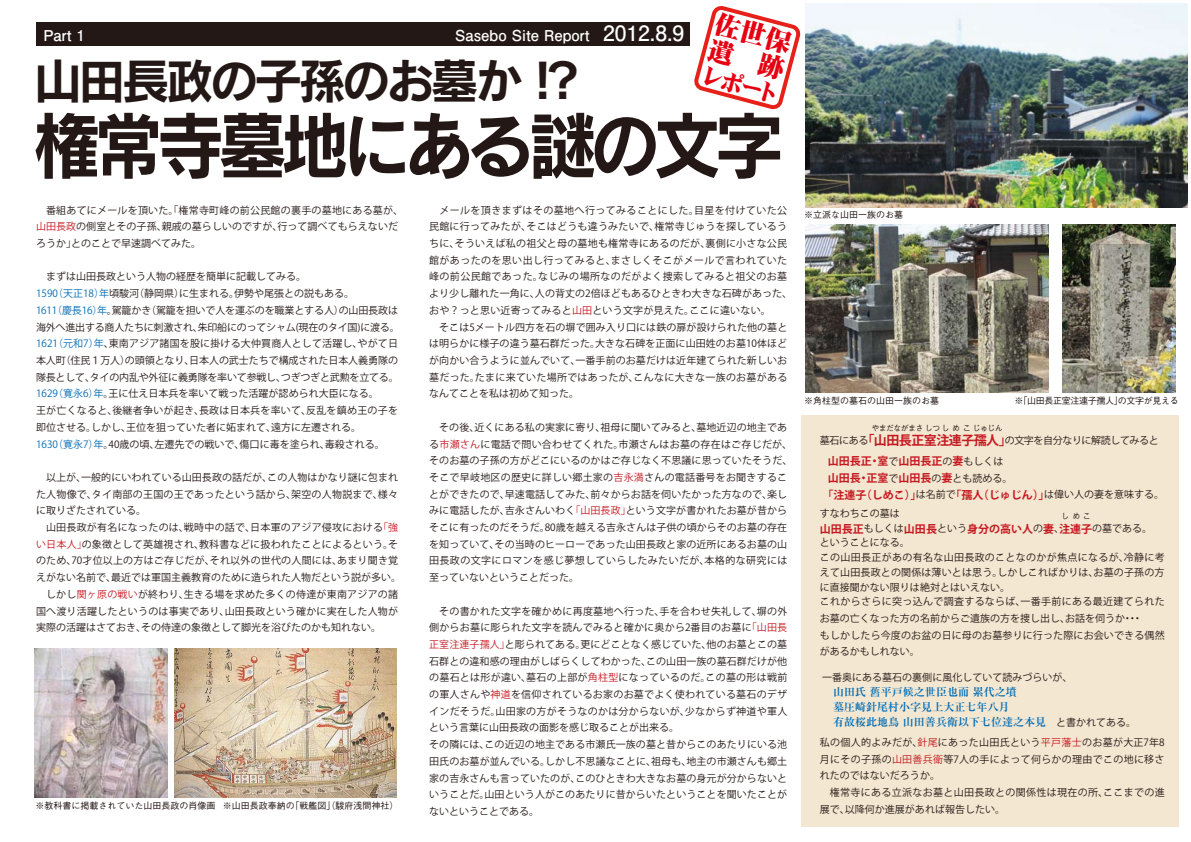
<style>
.page{position:relative;width:1191px;height:842px;background:#fff}
.page>*{position:absolute;margin:0;border:0;box-sizing:border-box;transform-origin:0 0}
.t1{font:73.3px "Rodin Pro B";letter-spacing:-.1em;color:#231815;scale:.94 1}
.t2{font:47.9px "Rodin Pro B";letter-spacing:-.08em;color:#231815}
.t3{font:26.1px/27px "DF Mincho Std W12";color:#e60012}
.t4{font:22.8px "DF Mincho Std W12";color:#e60012}
.t5{font:700 15px "Futo Go B101 Pro";color:#fff}
.t6{font:700 11px "Koz Go Pro";color:#c61a22}
.t7{font:700 11px/15px "Ryumin Pro";color:#006bb5}
.t8{font:10px/16.7px "Koz Go Pro";letter-spacing:.01em;color:#231815}
.t9{font:10px/16.7px "Koz Go Pro";letter-spacing:.03em;color:#231815}
.t10{font:10px "Koz Go Pro";letter-spacing:-.04em;color:#231815}
.t11{font:500 9px "Gothic BBB Pro";color:#231815}
.t12{font:500 9px "Gothic BBB Pro";letter-spacing:-.04em;color:#231815}
.t13{font:500 8px "Gothic BBB Pro";letter-spacing:-.08em;color:#231815}
.s1{font-size:21px}
.s2{color:#c61a22}
.s3{color:#006bb5}
.s4{font-weight:700;font-size:13px;color:#c61a22}
.s5{font-weight:400;font-size:10px;color:#231815}
.s6{font-family:"Koz Go Pro";font-weight:400;font-size:10px;color:#231815}
</style>
<div class="page">
<img style="left:174px;top:648px;width:222px;height:150px">
<img style="left:34px;top:648px;width:134px;height:150px">
<div style="left:36px;top:22px;width:653px;height:23px;background:#231815"></div>
<div style="left:800px;top:415px;width:378px;height:412px;background:#f3e7d1"></div>
<svg style="left:694px;top:6px;width:107px;height:102px"></svg>
<img style="left:805px;top:3px;width:382px;height:205px">
<img style="left:1062px;top:225px;width:113px;height:167px">
<img style="left:805px;top:225px;width:243px;height:167px">
<h3 class="t3" style="left:719px;top:10px;width:80px;rotate:15deg">佐世保遺　跡</h3>
<h3 class="t5" style="left:43px;top:23px;width:43px">Part 1</h3>
<h3 class="t5" style="left:455px;top:23px;width:230px">Sasebo Site Report <span class="s1">2012.8.9</span></h3>
<h2 class="t2" style="left:34px;top:49px;width:554px">山田長政の子孫のお墓か！？</h2>
<h1 class="t1" style="left:32px;top:97px;width:801px">権常寺墓地にある謎の文字</h1>
<p class="t8" style="left:429px;top:202px;width:364px;text-indent:10px">メールを頂きまずはその墓地へ行ってみることにした。目星を付けていた公民館に行ってみたが、そこはどうも違うみたいで、権常寺じゅうを探しているうちに、そういえば私の祖父と母の墓地も権常寺にあるのだが、裏側に小さな公民館があったのを思い出し行ってみると、まさしくそこがメールで言われていた峰の前公民館であった。なじみの場所なのだがよく捜索してみると祖父のお墓より少し離れた一角に、人の背丈の2倍ほどもあるひときわ大きな石碑があった、おや？っと思い近寄ってみると<span class="s2">山田</span>という文字が見えた。ここに違いない。<br>　そこは5メートル四方を石の塀で囲み入り口には鉄の扉が設けられた他の墓とは明らかに様子の違う墓石群だった。大きな石碑を正面に山田姓のお墓10体ほどが向かい合うように並んでいて、一番手前のお墓だけは近年建てられた新しいお墓だった。たまに来ていた場所ではあったが、こんなに大きな一族のお墓があるなんてことを私は初めて知った。</p>
<p class="t8" style="left:429px;top:419px;width:365px">　その後、近くにある私の実家に寄り、祖母に聞いてみると、墓地近辺の地主である<span class="s2">市瀬さん</span>に電話で問い合わせてくれた。市瀬さんはお墓の存在はご存じだが、そのお墓の子孫の方がどこにいるのかはご存じなく不思議に思っていたそうだ、そこで早岐地区の歴史に詳しい郷土家の<span class="s2">吉永満</span>さんの電話番号をお聞きすることができたので、早速電話してみた、前々からお話を伺いたかった方なので、楽しみに電話したが、吉永さんいわく<span class="s2">「山田長政」</span>という文字が書かれたお墓が昔からそこに有ったのだそうだ。80歳を越える吉永さんは子供の頃からそのお墓の存在を知っていて、その当時のヒーローであった山田長政と家の近所にあるお墓の山田長政の文字にロマンを感じ夢想していらしたみたいだが、本格的な研究には至っていないということだった。</p>
<p class="t8" style="left:429px;top:603px;width:360px">　その書かれた文字を確かめに再度墓地へ行った、手を合わせ失礼して、塀の外側からお墓に彫られた文字を読んでみると確かに奥から2番目のお墓に<span class="s2">「山田長正室注連子孺人」</span>と彫られてある。更にどことなく感じていた、他のお墓とこの墓石群との違和感の理由がしばらくしてわかった、この山田一族の墓石群だけが他の墓石とは形が違い、墓石の上部が<span class="s2">角柱型</span>になっているのだ。この墓の形は戦前の軍人さんや<span class="s2">神道</span>を信仰されているお家のお墓でよく使われている墓石のデザインだそうだ。山田家の方がそうなのかは分からないが、少なからず神道や軍人という言葉に山田長政の面影を感じ取ることが出来る。<br>その隣には、この近辺の地主である市瀬氏一族の墓と昔からこのあたりにいる池田氏のお墓が並んでいる。しかし不思議なことに、祖母も、地主の市瀬さんも郷土家の吉永さんも言っていたのが、このひときわ大きなお墓の身元が分からないということだ。山田という人がこのあたりに昔からいたということを聞いたことがないということである。</p>
<h3 class="t4" style="left:705px;top:62px;width:80px;rotate:15deg">レポート</h3>
<p class="t8" style="left:36px;top:202px;width:369px">　番組あてにメールを頂いた。「権常寺町峰の前公民館の裏手の墓地にある墓が、<span class="s2">山田長政</span>の側室とその子孫、親戚の墓らしいのですが、行って調べてもらえないだろうか」とのことで早速調べてみた。</p>
<p class="t8" style="left:36px;top:269px;width:365px">　まずは山田長政という人物の経歴を簡単に記載してみる。<br><span class="s3">1590（天正18）年</span>頃駿河（静岡県）に生まれる。伊勢や尾張との説もある。<br><span class="s3">1611（慶長16）年</span>。駕籠かき（駕籠を担いで人を運ぶのを職業とする人）の山田長政は海外へ進出する商人たちに刺激され、朱印船にのってシャム(現在のタイ国)に渡る。<span class="s3">1621（元和7）年</span>、東南アジア諸国を股に掛ける大仲買商人として活躍し、やがて日本人町（住民１万人）の頭領となり、日本人の武士たちで構成された日本人義勇隊の隊長として、タイの内乱や外征に義勇隊を率いて参戦し、つぎつぎと武勲を立てる。<span class="s3">1629（寛永6）年</span>。王に仕え日本兵を率いて戦った活躍が認められ大臣になる。<br>王が亡くなると、後継者争いが起き、長政は日本兵を率いて、反乱を鎮め王の子を即位させる。しかし、王位を狙っていた者に妬まれて､遠方に左遷される。<br><span class="s3">1630（寛永7）年</span>。40歳の頃、左遷先での戦いで、傷口に毒を塗られ、毒殺される。</p>
<p class="t8" style="left:36px;top:469px;width:367px">　以上が、一般的にいわれている山田長政の話だが、この人物はかなり謎に包まれた人物像で、タイ南部の王国の王であったという話から、架空の人物説まで、様々に取りざたされている。<br>　山田長政が有名になったのは、戦時中の話で、日本軍のアジア侵攻における<span class="s2">「強い日本人」</span>の象徴として英雄視され、教科書などに扱われたことによるという。そのため、70才位以上の方はご存じだが、それ以外の世代の人間には、あまり聞き覚えがない名前で、最近では軍国主義教育のために造られた人物だという説が多い。　しかし<span class="s2">関ヶ原の戦い</span>が終わり、生きる場を求めた多くの侍達が東南アジアの諸国へ渡り活躍したというのは事実であり、山田長政という確かに実在した人物が実際の活躍はさておき、その侍達の象徴として脚光を浴びたのかも知れない。</p>
<p class="t11" style="left:35px;top:798px;width:364px">※教科書に掲載されていた山田長政の肖像画 ※山田長政奉納の「戦艦図」（駿府浅間神社）</p>
<p class="t11" style="left:804px;top:207px;width:100px">※立派な山田一族のお墓</p>
<p class="t11" style="left:804px;top:393px;width:136px">※角柱型の墓石の山田一族のお墓</p>
<p class="t12" style="left:1014px;top:393px;width:166px">※「山田長正室注連子孺人」の文字が見える</p>
<p class="t13" style="left:871px;top:421px;width:133px">やまだながまさ しつ しめこじゅじん</p>
<p class="t10" style="left:820px;top:434px;width:340px">墓石にある<span class="s4">「山田長正室注連子孺人」</span>の文字を自分なりに解読してみると</p>
<p class="t6" style="left:828px;top:454px;width:177px">山田長正・室<span class="s5">で</span>山田長正<span class="s5">の</span>妻<span class="s5">もしくは</span></p>
<p class="t6" style="left:828px;top:471px;width:186px">山田長・正室<span class="s5">で</span>山田長<span class="s5">の</span>妻<span class="s5">とも読める。</span></p>
<p class="t6" style="left:822px;top:488px;width:343px">「注連子（しめこ）」<span class="s5">は名前で</span>「孺人（じゅじん）」<span class="s5">は偉い人の妻を意味する。</span></p>
<p class="t8" style="left:820px;top:505px;width:81px">すなわちこの墓は</p>
<p class="t6" style="left:820px;top:521px;width:333px">山田長正<span class="s5">もしくは</span>山田長<span class="s5">という</span>身分の高い人<span class="s5">の</span>妻<span class="s5">、</span>注連子<span class="s5">の墓である。</span></p>
<p class="t9" style="left:820px;top:536px;width:346px;line-height:14.7px">ということになる。<br>この山田長正があの有名な山田長政のことなのかが焦点になるが、冷静に考えて山田長政との関係は薄いとは思う。しかしこればかりは、お墓の子孫の方に直接聞かない限りは絶対とはいえない。<br>これからさらに突っ込んで調査するならば、一番手前にある最近建てられた</p>
<p class="t8" style="left:820px;top:610px;width:346px">お墓の亡くなった方の名前からご遺族の方を捜し出し、お話を伺うか・・・<br>もしかしたら今度のお盆の日に母のお墓参りに行った際にお会いできる偶然があるかもしれない。</p>
<p class="t13" style="left:1061px;top:510px;width:31px">しめこ</p>
<p class="t8" style="left:822px;top:669px;width:251px">一番奥にある墓石の裏側に風化していて読みづらいが、</p>
<p class="t7" style="left:822px;top:684px;width:315px">　山田氏 舊平戸候之世臣也而 累代之墳<br>　墓圧崎針尾村小字見上大正七年八月<br>　有故桜此地鳥 山田善兵衛以下七位達之本見 <span class="s6">と書かれてある。</span></p>
<p class="t9" style="left:820px;top:734px;width:346px">私の個人的よみだが、<span class="s2">針尾</span>にあった山田氏という<span class="s2">平戸藩士</span>のお墓が大正7年8月にその子孫の<span class="s2">山田善兵衛</span>等7人の手によって何らかの理由でこの地に移されたのではないだろうか。<br>　権常寺にある立派なお墓と山田長政との関係性は現在の所、ここまでの進展で、以降何か進展があれば報告したい。</p>
</div>
